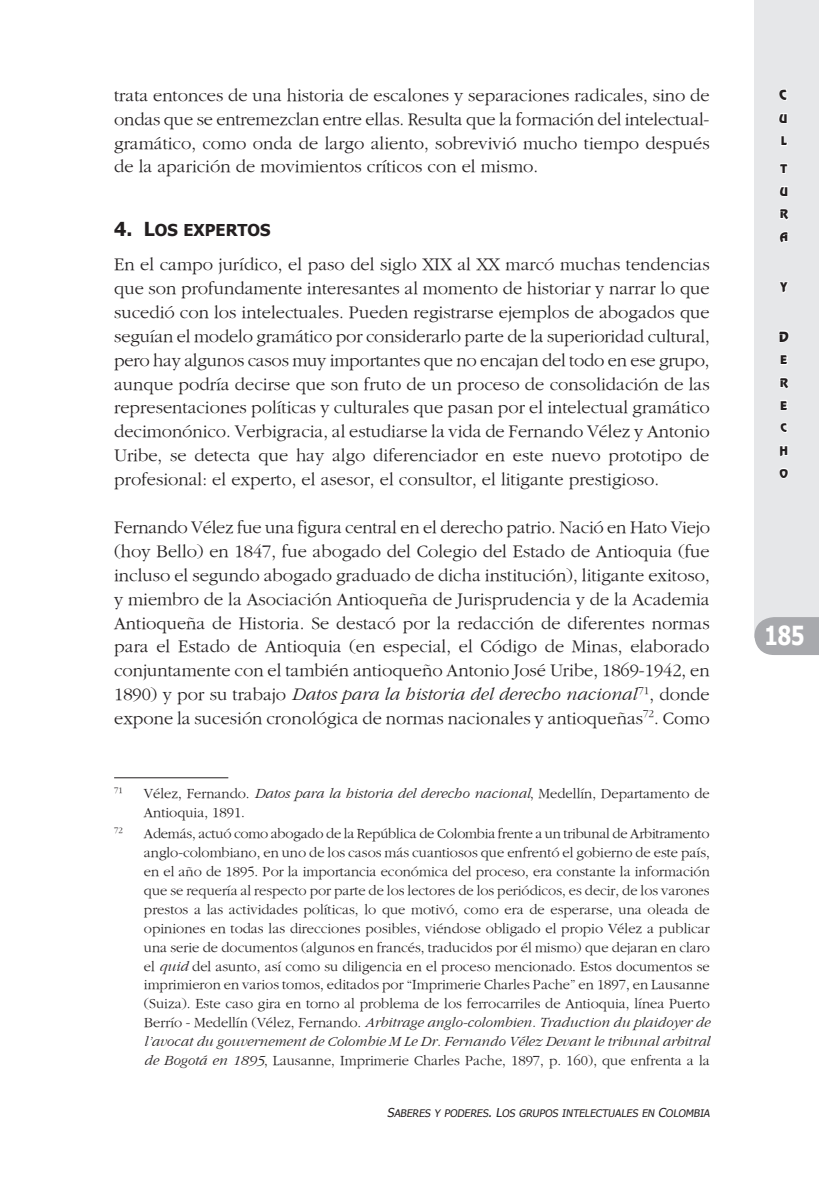
<style>
.page{position:relative;width:819px;height:1191px;background:#fff}
.page>*{position:absolute;margin:0;border:0;box-sizing:border-box;transform-origin:0 0}
.t1{font:700 26.25px "Tahoma";color:#fff;scale:.8 1}
.t2{font:18.38px/24px "Gourmand";color:#231f20;text-align:justify}
.t3{font:16.45px "Tahoma Bold SC850";color:#231f20}
.t4{font:14.53px/18.9px "Gourmand";color:#231f20}
.t5{font:14px "Revue BT Regular SC850";color:#231f20}
.t6{font:11.9px/22.8px "Revue BT Regular SC850";color:#231f20;text-align:justify}
.t7{font:10.33px "Tahoma SC850";color:#231f20}
.t8{font:8.75px "Gourmand";color:#231f20}
.s1{font-size:19.25px}
.s2{font-style:italic}
.s3{font-size:12.25px}
</style>
<div class="page">
<div style="left:754px;top:0;width:65px;height:637px;background:#e6e7e9"></div>
<svg style="left:779px;top:89px;width:9px;height:12px"></svg>
<svg style="left:778px;top:113px;width:10px;height:11px"></svg>
<svg style="left:781px;top:136px;width:7px;height:10px"></svg>
<svg style="left:779px;top:163px;width:10px;height:11px"></svg>
<svg style="left:779px;top:186px;width:9px;height:11px"></svg>
<svg style="left:779px;top:209px;width:10px;height:12px"></svg>
<svg style="left:779px;top:231px;width:10px;height:12px"></svg>
<svg style="left:779px;top:282px;width:10px;height:11px"></svg>
<svg style="left:778px;top:330px;width:11px;height:12px"></svg>
<svg style="left:780px;top:354px;width:8px;height:11px"></svg>
<svg style="left:779px;top:377px;width:10px;height:12px"></svg>
<svg style="left:780px;top:400px;width:8px;height:11px"></svg>
<svg style="left:780px;top:422px;width:8px;height:11px"></svg>
<svg style="left:779px;top:445px;width:9px;height:12px"></svg>
<svg style="left:779px;top:468px;width:10px;height:11px"></svg>
<svg style="left:754px;top:617px;width:65px;height:38px;background:#adaeb1"></svg>
<hr style="left:114px;top:777px;width:114px;height:1px;background:#231f20">
<p class="t2" style="left:114px;top:83px;width:597px">trata entonces de una historia de escalones y separaciones radicales, sino de ondas que se entremezclan entre ellas. Resulta que la formación del intelectual&shy;gramático, como onda de largo aliento, sobrevivió mucho tiempo después de la aparición de movimientos críticos con el mismo.</p>
<p class="t3" style="left:114px;top:219px;width:158px"><span class="s1">4. L</span>OS EXPERTOS</p>
<p class="t2" style="left:114px;top:253px;width:597px">En el campo jurídico, el paso del siglo XIX al XX marcó muchas tendencias que son profundamente interesantes al momento de historiar y narrar lo que sucedió con los intelectuales. Pueden registrarse ejemplos de abogados que seguían el modelo gramático por considerarlo parte de la superioridad cultural, pero hay algunos casos muy importantes que no encajan del todo en ese grupo, aunque podría decirse que son fruto de un proceso de consolidación de las representaciones políticas y culturales que pasan por el intelectual gramático decimonónico. Verbigracia, al estudiarse la vida de Fernando Vélez y Antonio Uribe, se detecta que hay algo diferenciador en este nuevo prototipo de profesional: el experto, el asesor, el consultor, el litigante prestigioso.</p>
<p class="t2" style="left:114px;top:515px;width:597px">Fernando Vélez fue una figura central en el derecho patrio. Nació en Hato Viejo (hoy Bello) en 1847, fue abogado del Colegio del Estado de Antioquia (fue incluso el segundo abogado graduado de dicha institución), litigante exitoso, y miembro de la Asociación Antioqueña de Jurisprudencia y de la Academia Antioqueña de Historia. Se destacó por la redacción de diferentes normas para el Estado de Antioquia (en especial, el Código de Minas, elaborado conjuntamente con el también antioqueño Antonio José Uribe, 1869-1942, en 1890) y por su trabajo <span class="s2">Datos para la historia del derecho nacional</span> <sup>71</sup>, donde expone la sucesión cronológica de normas nacionales y antioqueñas<sup>72</sup>. Como</p>
<p class="t8" style="left:114px;top:785px;width:10px">71</p>
<p class="t4" style="left:144px;top:784px;width:567px">Vélez, Fernando. <span class="s2">Datos para la historia del derecho nacional</span>, Medellín, Departamento de<br>Antioquia, 1891.</p>
<p class="t8" style="left:114px;top:825px;width:10px">72</p>
<p class="t4" style="left:144px;top:824px;width:567px;text-align:justify">Además, actuó como abogado de la República de Colombia frente a un tribunal de Arbitramento anglo-colombiano, en uno de los casos más cuantiosos que enfrentó el gobierno de este país, en el año de 1895. Por la importancia económica del proceso, era constante la información que se requería al respecto por parte de los lectores de los periódicos, es decir, de los varones prestos a las actividades políticas, lo que motivó, como era de esperarse, una oleada de opiniones en todas las direcciones posibles, viéndose obligado el propio Vélez a publicar una serie de documentos (algunos en francés, traducidos por él mismo) que dejaran en claro el <span class="s2">quid</span> del asunto, así como su diligencia en el proceso mencionado. Estos documentos se imprimieron en varios tomos, editados por “Imprimerie Charles Pache” en 1897, en Lausanne (Suiza). Este caso gira en torno al problema de los ferrocarriles de Antioquia, línea Puerto Berrío - Medellín (Vélez, Fernando. <span class="s2">Arbitrage anglo-colombien. Traduction du plaidoyer de l’avocat du gouvernement de Colombie M Le Dr. Fernando Vélez Devant le tribunal arbitral de Bogotá en 1895</span>, Lausanne, Imprimerie Charles Pache, 1897, p. 160), que enfrenta a la</p>
<p class="t7" style="left:394px;top:1105px;width:280px">ABERES Y PODERES<span class="s3">. L</span>OS GRUPOS INTELECTUALES EN <span class="s3">C</span>OLOMB</p>
<p class="t7" style="left:699px;top:1105px;width:13px">IA</p>
<p class="t5" style="left:779px;top:86px;width:9px">C</p>
<p class="t6" style="left:779px;top:107px;width:10px">U<br>L</p>
<p class="t6" style="left:779px;top:157px;width:10px">T U R A</p>
<p class="t6" style="left:780px;top:275px;width:9px">Y</p>
<p class="t5" style="left:778px;top:328px;width:11px">D</p>
<p class="t6" style="left:779px;top:348px;width:10px">E R E C H O</p>
<h1 class="t1" style="left:764px;top:617px;width:52px">185</h1>
</div>
